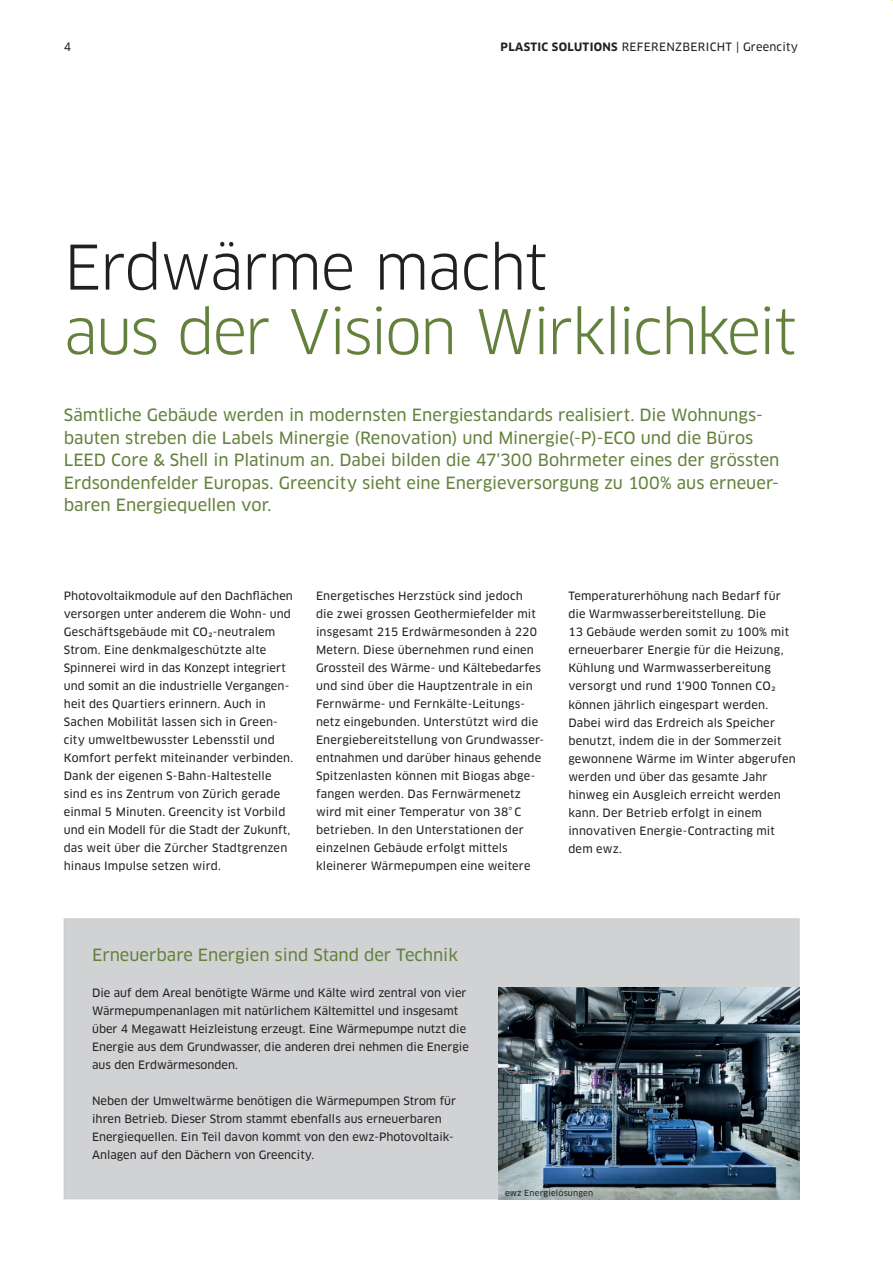
<style>
.page{position:relative;width:893px;height:1263px;background:#fff}
.page>*{position:absolute;margin:0;border:0;box-sizing:border-box;transform-origin:0 0}
.t1{font:60px "Clan Pro";letter-spacing:-.04em;color:#63813c}
.t2{font:60px "Clan Pro";letter-spacing:-.025em;color:#231f20}
.t3{font:16.5px/22.5px "Clan Pro News";color:#63813c}
.t4{font:11.25px/18px "Clan Pro News";letter-spacing:.01em;color:#231f20}
.t5{font:11.25px "Clan Pro News";letter-spacing:.03em;color:#231f20}
.t6{font:8.25px "Clan Pro News";letter-spacing:.02em;color:#231f20}
.s1{font-family:"Clan Pro";font-weight:700}
</style>
<div class="page">
<div style="left:64px;top:918px;width:735px;height:281px;background:#d1d2d4"></div>
<img style="left:499px;top:988px;width:300px;height:211px">
<p class="t4" style="left:64px;top:38px;width:9px">4</p>
<p class="t5" style="left:501px;top:41px;width:299px"><span class="s1">PLASTIC SOLUTIONS</span> REFERENZBERICHT | Greencity</p>
<h1 class="t2" style="left:64px;top:232px;width:485px">Erdwärme macht</h1>
<h1 class="t1" style="left:64px;top:296px;width:735px">aus der Vision Wirklichkeit</h1>
<p class="t3" style="left:64px;top:404px;width:717px">Sämtliche Gebäude werden in modernsten Energiestandards realisiert. Die Wohnungs&shy;bauten streben die Labels Minergie (Renovation) und Minergie(-P)-ECO und die Büros LEED Core &amp; Shell in Platinum an. Dabei bilden die 47'300 Bohrmeter eines der grössten Erdsondenfelder Europas. Greencity sieht eine Energieversorgung zu 100% aus erneuer&shy;baren Energiequellen vor.</p>
<p class="t4" style="left:64px;top:587px;width:231px">Photovoltaikmodule auf den Dachflächen versorgen unter anderem die Wohn- und Geschäftsgebäude mit CO2-neutralem Strom. Eine denkmalgeschützte alte Spinnerei wird in das Konzept integriert und somit an die industrielle Vergangen&shy;heit des Quartiers erinnern. Auch in Sachen Mobilität lassen sich in Green&shy;city umweltbewusster Lebensstil und Komfort perfekt miteinander verbinden.<br>Dank der eigenen S-Bahn-Haltestelle sind es ins Zentrum von Zürich gerade einmal 5 Minuten. Greencity ist Vorbild und ein Modell für die Stadt der Zukunft, das weit über die Zürcher Stadtgrenzen hinaus Impulse setzen wird.</p>
<p class="t4" style="left:316px;top:587px;width:229px">Energetisches Herzstück sind jedoch<br>die zwei grossen Geothermiefelder mit insgesamt 215 Erdwärmesonden à 220<br>Metern. Diese übernehmen rund einen Grossteil des Wärme- und Kältebedarfes und sind über die Hauptzentrale in ein Fernwärme- und Fernkälte-Leitungs&shy;netz eingebunden. Unterstützt wird die Energiebereitstellung von Grundwasser&shy;entnahmen und darüber hinaus gehende Spitzenlasten können mit Biogas abge&shy;fangen werden. Das Fernwärmenetz wird mit einer Temperatur von 38° C betrieben. In den Unterstationen der einzelnen Gebäude erfolgt mittels kleinerer Wärmepumpen eine weitere</p>
<p class="t4" style="left:568px;top:587px;width:229px">Temperaturerhöhung nach Bedarf für die Warmwasserbereitstellung. Die<br>13 Gebäude werden somit zu 100% mit erneuerbarer Energie für die Heizung, Kühlung und Warmwasserbereitung versorgt und rund 1'900 Tonnen CO2 können jährlich eingespart werden.<br>Dabei wird das Erdreich als Speicher benutzt, indem die in der Sommerzeit gewonnene Wärme im Winter abgerufen werden und über das gesamte Jahr hinweg ein Ausgleich erreicht werden kann. Der Betrieb erfolgt in einem innovativen Energie-Contracting mit dem ewz.</p>
<h2 class="t3" style="left:92px;top:944px;width:368px">Erneuerbare Energien sind Stand der Technik</h2>
<p class="t4" style="left:92px;top:984px;width:378px">Die auf dem Areal benötigte Wärme und Kälte wird zentral von vier Wärmepumpenanlagen mit natürlichem Kältemittel und insgesamt über 4 Megawatt Heizleistung erzeugt. Eine Wärmepumpe nutzt die Energie aus dem Grundwasser, die anderen drei nehmen die Energie aus den Erdwärmesonden.</p>
<p class="t4" style="left:92px;top:1092px;width:366px">Neben der Umweltwärme benötigen die Wärmepumpen Strom für ihren Betrieb. Dieser Strom stammt ebenfalls aus erneuerbaren Energiequellen. Ein Teil davon kommt von den ewz-Photovoltaik-Anlagen auf den Dächern von Greencity.</p>
<p class="t6" style="left:505px;top:1188px;width:90px">ewz Energielösungen</p>
</div>
